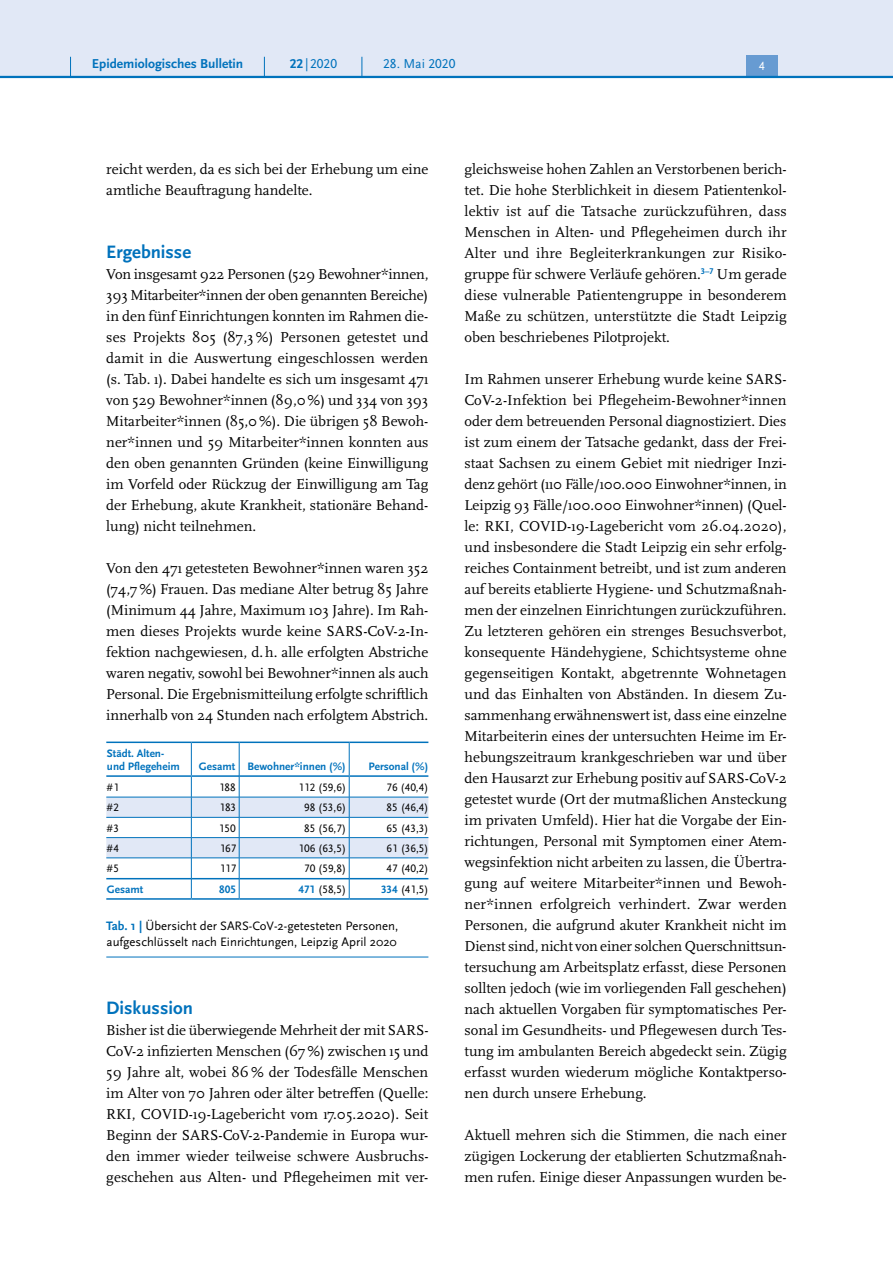
<style>
.page{position:relative;width:893px;height:1263px;background:#fff}
.page>*{position:absolute;margin:0;border:0;box-sizing:border-box;transform-origin:0 0}
.t1{font:700 18.75px "Scala Sans Pro";color:#0072bc}
.P_-_Fließtext{font:15px/21px "Scala Pro";color:#000;text-align:justify}
.t2{font:700 13.5px "Scala Sans Pro";color:#0072bc}
.t3{font:13.5px "Scala Sans Pro";color:#0072bc}
.t4{font:12.75px/15.8px "Scala Sans Pro";color:#000}
.t5{font:12.45px "Scala Sans Pro";color:#fff}
.t6{font:11.25px "Scala Sans Pro";color:#000}
.t7{font:700 11.25px/13.5px "Scala Sans Pro";color:#0072bc}
.s1{font-weight:700}
.s2{font-weight:700;color:#0072bc}
</style>
<div class="page">
<hr style="left:106px;top:957px;width:322px;height:1px;background:#0072bc">
<hr style="left:191px;top:741px;width:48px;height:2px;background:#0072bc">
<hr style="left:239px;top:741px;width:110px;height:2px;background:#0072bc">
<hr style="left:191px;top:775px;width:48px;height:2px;background:#0072bc">
<hr style="left:239px;top:775px;width:110px;height:2px;background:#0072bc">
<hr style="left:106px;top:741px;width:85px;height:2px;background:#0072bc">
<hr style="left:106px;top:775px;width:85px;height:2px;background:#0072bc">
<hr style="left:191px;top:743px;width:1px;height:32px;background:#0072bc">
<hr style="left:239px;top:743px;width:1px;height:33px;background:#0072bc">
<hr style="left:349px;top:743px;width:1px;height:32px;background:#0072bc">
<hr style="left:349px;top:741px;width:79px;height:2px;background:#0072bc">
<hr style="left:349px;top:775px;width:79px;height:2px;background:#0072bc">
<hr style="left:106px;top:898px;width:85px;height:2px;background:#0072bc">
<hr style="left:191px;top:898px;width:48px;height:2px;background:#0072bc">
<hr style="left:239px;top:898px;width:110px;height:2px;background:#0072bc">
<hr style="left:349px;top:898px;width:79px;height:2px;background:#0072bc">
<svg style="left:106px;top:776px;width:322px;height:122px"></svg>
<div style="left:0;top:0;width:893px;height:77px;background:#e1e8f6"></div>
<div style="left:746px;top:55px;width:32px;height:21px;background:#679bd2"></div>
<hr style="left:0;top:76px;width:893px;height:2px;background:#0072bc">
<svg style="left:70px;top:57px;width:1px;height:19px"></svg>
<svg style="left:264px;top:57px;width:1px;height:19px"></svg>
<svg style="left:362px;top:57px;width:1px;height:19px"></svg>
<p class="t2" style="left:92px;top:55px;width:153px">Epidemiologisches Bulletin</p>
<p class="t3" style="left:290px;top:55px;width:49px"><span class="s1">22</span>|2020</p>
<p class="t3" style="left:383px;top:55px;width:74px">28. Mai 2020</p>
<p class="t5" style="left:759px;top:59px;width:7px">4</p>
<p class="P_-_Fließtext" style="left:106px;top:158px;width:324px">reicht werden, da es sich bei der Erhebung um eine amtliche Beauftragung handelte.</p>
<h3 class="t1" style="left:106px;top:240px;width:86px">Ergebnisse</h3>
<p class="P_-_Fließtext" style="left:106px;top:263px;width:324px">Von insgesamt 922 Personen (529 Bewohner*innen, 393 Mitarbeiter*innen der oben genannten Bereiche) in den fünf Einrichtungen konnten im Rahmen die&shy;ses Projekts 805 (87,3 %) Personen getestet und damit in die Auswertung eingeschlossen werden (s. Tab. 1). Dabei handelte es sich um insgesamt 471 von 529 Bewohner*innen (89,0%) und 334 von 393<br>Mitarbeiter*innen (85,0%). Die übrigen 58 Bewoh&shy;ner*innen und 59 Mitarbeiter*innen konnten aus den oben genannten Gründen (keine Einwilligung im Vorfeld oder Rückzug der Einwilligung am Tag der Erhebung, akute Krankheit, stationäre Behand&shy;lung) nicht teilnehmen.</p>
<p class="P_-_Fließtext" style="left:106px;top:557px;width:324px">Von den 471 getesteten Bewohner*innen waren 352 (74,7%) Frauen. Das mediane Alter betrug 85 Jahre (Minimum 44 Jahre, Maximum 103 Jahre). Im Rah&shy;men dieses Projekts wurde keine SARS-CoV-2-In&shy;fektion nachgewiesen, d.h. alle erfolgten Abstriche waren negativ, sowohl bei Bewohner*innen als auch Personal. Die Ergebnismitteilung erfolgte schriftlich innerhalb von 24 Stunden nach erfolgtem Abstrich.</p>
<p class="t7" style="left:107px;top:746px;width:74px">Städt. Alten&shy;und Pflegeheim</p>
<p class="t7" style="left:199px;top:760px;width:148px">Gesamt Bewohner*innen (%)</p>
<p class="t7" style="left:368px;top:760px;width:61px">Personal (%)</p>
<p class="t6" style="left:106px;top:781px;width:14px">#1</p>
<p class="t6" style="left:219px;top:781px;width:18px">188</p>
<p class="t6" style="left:299px;top:781px;width:49px">112 (59,6)</p>
<p class="t6" style="left:387px;top:781px;width:43px">76 (40,4)</p>
<p class="t6" style="left:106px;top:801px;width:14px">#2</p>
<p class="t6" style="left:219px;top:801px;width:18px">183</p>
<p class="t6" style="left:304px;top:801px;width:43px">98 (53,6)</p>
<p class="t6" style="left:387px;top:801px;width:43px">85 (46,4)</p>
<p class="t6" style="left:106px;top:821px;width:14px">#3</p>
<p class="t6" style="left:219px;top:821px;width:18px">150</p>
<p class="t6" style="left:304px;top:821px;width:43px">85 (56,7)</p>
<p class="t6" style="left:387px;top:821px;width:43px">65 (43,3)</p>
<p class="t6" style="left:106px;top:842px;width:14px">#4</p>
<p class="t6" style="left:220px;top:842px;width:18px">167</p>
<p class="t6" style="left:299px;top:842px;width:49px">106 (63,5)</p>
<p class="t6" style="left:387px;top:842px;width:43px">61 (36,5)</p>
<p class="t6" style="left:106px;top:862px;width:14px">#5</p>
<p class="t6" style="left:220px;top:862px;width:18px">117</p>
<p class="t6" style="left:304px;top:862px;width:43px">70 (59,8)</p>
<p class="t6" style="left:387px;top:862px;width:43px">47 (40,2)</p>
<p class="t7" style="left:107px;top:882px;width:38px">Gesamt</p>
<p class="t7" style="left:219px;top:882px;width:18px">805</p>
<p class="t6" style="left:299px;top:883px;width:49px"><span class="s2">471</span> (58,5)</p>
<p class="t6" style="left:381px;top:883px;width:49px"><span class="s2">334</span> (41,5)</p>
<p class="t4" style="left:106px;top:918px;width:294px"><span class="s2">Tab. 1 |</span> Übersicht der SARS-CoV-2-getesteten Personen, aufgeschlüsselt nach Einrichtungen, Leipzig April 2020</p>
<h3 class="t1" style="left:106px;top:996px;width:88px">Diskussion</h3>
<p class="P_-_Fließtext" style="left:106px;top:1019px;width:324px">Bisher ist die überwiegende Mehrheit der mit SARS-CoV-2 infizierten Menschen (67%) zwischen 15 und 59 Jahre alt, wobei 86% der Todesfälle Menschen im Alter von 70 Jahren oder älter betreffen (Quelle:<br>RKI, COVID-19-Lagebericht vom 17.05.2020). Seit Beginn der SARS-CoV-2-Pandemie in Europa wur&shy;den immer wieder teilweise schwere Ausbruchs&shy;geschehen aus Alten- und Pflegeheimen mit ver-</p>
<p class="P_-_Fließtext" style="left:465px;top:158px;width:324px">gleichsweise hohen Zahlen an Verstorbenen berich&shy;tet. Die hohe Sterblichkeit in diesem Patientenkol&shy;lektiv ist auf die Tatsache zurückzuführen, dass Menschen in Alten- und Pflegeheimen durch ihr Alter und ihre Begleiterkrankungen zur Risiko&shy;gruppe für schwere Verläufe gehören.<sup>3–7</sup> Um gerade diese vulnerable Patientengruppe in besonderem Maße zu schützen, unterstützte die Stadt Leipzig oben beschriebenes Pilotprojekt.</p>
<p class="P_-_Fließtext" style="left:465px;top:368px;width:324px">Im Rahmen unserer Erhebung wurde keine SARS-CoV-2-Infektion bei Pflegeheim-Bewohner*innen oder dem betreuenden Personal diagnostiziert. Dies ist zum einem der Tatsache gedankt, dass der Frei&shy;staat Sachsen zu einem Gebiet mit niedriger Inzi&shy;denz gehört (110 Fälle/100.000 Einwohner*innen, in Leipzig 93 Fälle/100.000 Einwohner*innen) (Quel&shy;le: RKI, COVID-19-Lagebericht vom 26.04.2020), und insbesondere die Stadt Leipzig ein sehr erfolg&shy;reiches Containment betreibt, und ist zum anderen auf bereits etablierte Hygiene- und Schutzmaßnah&shy;men der einzelnen Einrichtungen zurückzuführen.<br>Zu letzteren gehören ein strenges Besuchsverbot, konsequente Händehygiene, Schichtsysteme ohne gegenseitigen Kontakt, abgetrennte Wohnetagen und das Einhalten von Abständen. In diesem Zu&shy;sammenhang erwähnenswert ist, dass eine einzelne Mitarbeiterin eines der untersuchten Heime im Er&shy;hebungszeitraum krankgeschrieben war und über den Hausarzt zur Erhebung positiv auf SARS-CoV-2 getestet wurde (Ort der mutmaßlichen Ansteckung im privaten Umfeld). Hier hat die Vorgabe der Ein&shy;richtungen, Personal mit Symptomen einer Atem&shy;wegsinfektion nicht arbeiten zu lassen, die Übertra&shy;gung auf weitere Mitarbeiter*innen und Bewoh&shy;ner*innen erfolgreich verhindert. Zwar werden Personen, die aufgrund akuter Krankheit nicht im Dienst sind, nicht von einer solchen Querschnittsun&shy;tersuchung am Arbeitsplatz erfasst, diese Personen sollten jedoch (wie im vorliegenden Fall geschehen) nach aktuellen Vorgaben für symptomatisches Per&shy;sonal im Gesundheits- und Pflegewesen durch Tes&shy;tung im ambulanten Bereich abgedeckt sein. Zügig erfasst wurden wiederum mögliche Kontaktperso&shy;nen durch unsere Erhebung.</p>
<p class="P_-_Fließtext" style="left:465px;top:1124px;width:324px">Aktuell mehren sich die Stimmen, die nach einer zügigen Lockerung der etablierten Schutzmaßnah&shy;men rufen. Einige dieser Anpassungen wurden be-</p>
</div>
